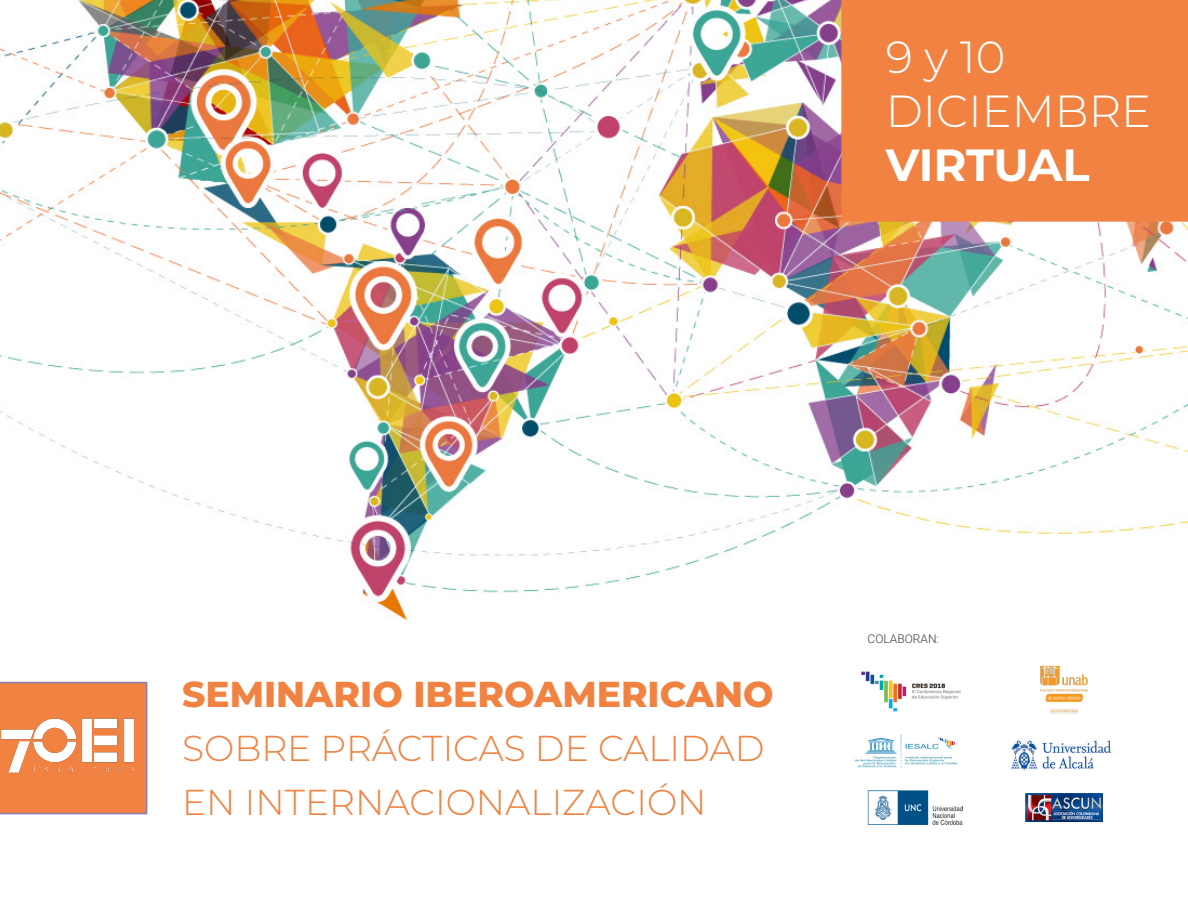
<style>
.page{position:relative;width:1188px;height:918px;background:#fff}
.page>*{position:absolute;margin:0;border:0;box-sizing:border-box;transform-origin:0 0}
.Title_White{font:300 45px "Montserrat";color:#fff}
.Title_White-2{font:700 45px "Montserrat";letter-spacing:-.01em;color:#fff}
.t1{font:300 36px "Montserrat";color:#f18241}
.t2{font:800 36px "Montserrat";color:#f18241}
.Body_Text_2{font:300 12px "Roboto";color:#3e3e3f}
</style>
<div class="page">
<img style="left:0;top:0;width:1188px;height:621px">
<svg style="left:0;top:682px;width:147px;height:132px;background:#ed8146"></svg>
<div style="left:841px;top:0;width:347px;height:222px;background:#f18241"></div>
<img style="left:861px;top:671px;width:100px;height:41px">
<img style="left:854px;top:734px;width:104px;height:34px">
<img style="left:1040px;top:667px;width:48px;height:45px">
<img style="left:1011px;top:740px;width:101px;height:31px">
<img style="left:1026px;top:794px;width:77px;height:27px">
<img style="left:868px;top:790px;width:94px;height:34px">
<img style="left:0;top:718px;width:135px;height:56px">
<p class="Title_White" style="left:886px;top:27px;width:121px">9 y 10</p>
<p class="Title_White" style="left:886px;top:81px;width:267px">DICIEMBRE</p>
<p class="Title_White-2" style="left:886px;top:133px;width:205px">VIRTUAL</p>
<p class="t2" style="left:182px;top:668px;width:593px">SEMINARIO IBEROAMERICANO</p>
<p class="t1" style="left:182px;top:724px;width:584px">SOBRE PRÁCTICAS DE CALIDAD</p>
<p class="t1" style="left:182px;top:778px;width:526px">EN INTERNACIONALIZACIÓN</p>
<p class="Body_Text_2" style="left:868px;top:630px;width:73px">COLABORAN:</p>
</div>
